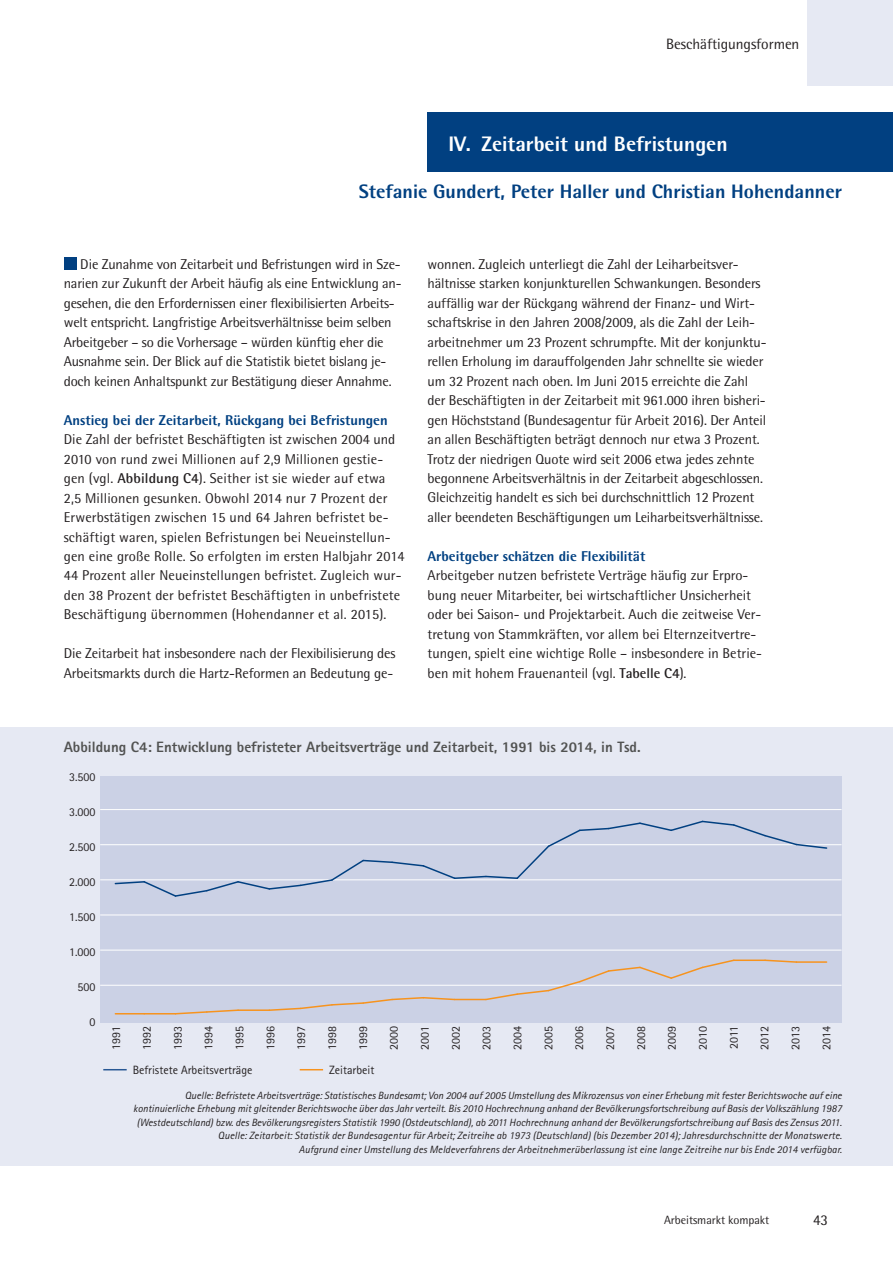
<style>
.page{position:relative;width:893px;height:1263px;background:#fff}
.page>*{position:absolute;margin:0;border:0;box-sizing:border-box;transform-origin:0 0}
.t1{font:800 21px "Rotis Semi Sans";color:#fff}
.t2{font:800 19.5px "Rotis Semi Sans";color:#014081}
.t3{font:800 15px "Rotis Sans Serif";color:#515251}
.t4{font:15px "Rotis Semi Sans";letter-spacing:-.005em;color:#231f20}
.t5{font:14.25px/19.5px "Rotis Semi Sans";letter-spacing:-.01em;color:#231f20}
.t6{font:14.25px/19.5px "Rotis Semi Sans";letter-spacing:.01em;color:#231f20}
.t7{font:800 14.25px "Rotis Semi Sans";color:#014081}
.t8{font:12px "AT Rotis Sans Serif";color:#231f20}
.t9{font:12px "Rotis Semi Sans";letter-spacing:-.005em;color:#231f20}
.t10{font:italic 10.5px/13.5px "Rotis Sans Serif";color:#231f20;text-align:right}
.s1{font-weight:700}
</style>
<div class="page">
<div style="left:808px;top:0;width:85px;height:85px;background:#e6e9f3"></div>
<div style="left:64px;top:257px;width:13px;height:13px;background:#014081"></div>
<div style="left:427px;top:113px;width:466px;height:59px;background:#014081"></div>
<div style="left:0;top:728px;width:893px;height:437px;background:#e6e9f3"></div>
<svg style="left:103px;top:1069px;width:24px;height:1px"></svg>
<svg style="left:300px;top:1069px;width:23px;height:1px"></svg>
<div style="left:100px;top:776px;width:741px;height:246px;background:#cbd1e5"></div>
<hr style="left:100px;top:809px;width:741px;height:1px;background:#fff">
<hr style="left:100px;top:844px;width:741px;height:1px;background:#fff">
<hr style="left:100px;top:879px;width:741px;height:1px;background:#fff">
<hr style="left:100px;top:914px;width:741px;height:1px;background:#fff">
<hr style="left:100px;top:950px;width:741px;height:1px;background:#fff">
<hr style="left:100px;top:985px;width:741px;height:1px;background:#fff">
<svg style="left:114px;top:820px;width:714px;height:77px"></svg>
<hr style="left:796px;top:961px;width:31px;height:2px;background:#f7931d">
<svg style="left:765px;top:959px;width:33px;height:4px"></svg>
<hr style="left:734px;top:959px;width:31px;height:2px;background:#f7931d">
<svg style="left:484px;top:959px;width:252px;height:42px"></svg>
<hr style="left:455px;top:999px;width:31px;height:1px;background:#f7931d">
<svg style="left:269px;top:997px;width:187px;height:14px"></svg>
<hr style="left:238px;top:1009px;width:31px;height:2px;background:#f7931d">
<svg style="left:174px;top:1009px;width:66px;height:6px"></svg>
<hr style="left:144px;top:1013px;width:31px;height:1px;background:#f7931d">
<svg style="left:115px;top:1013px;width:29px;height:1px"></svg>
<p class="t4" style="left:666px;top:38px;width:135px">Beschäftigungsformen</p>
<h1 class="t1" style="left:448px;top:136px;width:281px">IV. Zeitarbeit und Befristungen</h1>
<h2 class="t2" style="left:359px;top:185px;width:485px">Stefanie Gundert, Peter Haller und Christian Hohendanner</h2>
<p class="t5" style="left:64px;top:255px;width:339px;text-indent:16px">Die Zunahme von Zeitarbeit und Befristungen wird in Sze&shy;narien zur Zukunft der Arbeit häufig als eine Entwicklung an&shy;gesehen, die den Erfordernissen einer flexibilisierten Arbeits&shy;welt entspricht. Langfristige Arbeitsverhältnisse beim selben Arbeitgeber – so die Vorhersage – würden künftig eher die Ausnahme sein. Der Blick auf die Statistik bietet bislang je&shy;doch keinen Anhaltspunkt zur Bestätigung dieser Annahme.</p>
<p class="t7" style="left:64px;top:415px;width:326px">Anstieg bei der Zeitarbeit, Rückgang bei Befristungen</p>
<p class="t6" style="left:64px;top:431px;width:342px">Die Zahl der befristet Beschäftigten ist zwischen 2004 und 2010 von rund zwei Millionen auf 2,9 Millionen gestie&shy;gen (vgl. <span class="s1">Abbildung C4</span>). Seither ist sie wieder auf etwa 2,5 Millionen gesunken. Obwohl 2014 nur 7 Prozent der Erwerbstätigen zwischen 15 und 64 Jahren befristet be&shy;schäftigt waren, spielen Befristungen bei Neueinstellun&shy;gen eine große Rolle. So erfolgten im ersten Halbjahr 2014<br>44 Prozent aller Neueinstellungen befristet. Zugleich wur&shy;den 38 Prozent der befristet Beschäftigten in unbefristete Beschäftigung übernommen (Hohendanner et al. 2015).</p>
<p class="t5" style="left:64px;top:645px;width:333px">Die Zeitarbeit hat insbesondere nach der Flexibilisierung des<br>Arbeitsmarkts durch die Hartz-Reformen an Bedeutung ge-</p>
<p class="t5" style="left:428px;top:255px;width:341px">wonnen. Zugleich unterliegt die Zahl der Leiharbeitsver&shy;hältnisse starken konjunkturellen Schwankungen. Besonders auffällig war der Rückgang während der Finanz- und Wirt&shy;schaftskrise in den Jahren 2008/2009, als die Zahl der Leih&shy;arbeitnehmer um 23 Prozent schrumpfte. Mit der konjunktu&shy;rellen Erholung im darauffolgenden Jahr schnellte sie wieder um 32 Prozent nach oben. Im Juni 2015 erreichte die Zahl der Beschäftigten in der Zeitarbeit mit 961.000 ihren bisheri&shy;gen Höchststand (Bundesagentur für Arbeit 2016). Der Anteil an allen Beschäftigten beträgt dennoch nur etwa 3 Prozent.<br>Trotz der niedrigen Quote wird seit 2006 etwa jedes zehnte begonnene Arbeitsverhältnis in der Zeitarbeit abgeschlossen.<br>Gleichzeitig handelt es sich bei durchschnittlich 12 Prozent aller beendeten Beschäftigungen um Leiharbeitsverhältnisse.</p>
<p class="t7" style="left:428px;top:551px;width:219px">Arbeitgeber schätzen die Flexibilität</p>
<p class="t5" style="left:428px;top:567px;width:336px">Arbeitgeber nutzen befristete Verträge häufig zur Erpro&shy;bung neuer Mitarbeiter, bei wirtschaftlicher Unsicherheit oder bei Saison- und Projektarbeit. Auch die zeitweise Ver&shy;tretung von Stammkräften, vor allem bei Elternzeitvertre&shy;tungen, spielt eine wichtige Rolle – insbesondere in Betrie&shy;ben mit hohem Frauenanteil (vgl. <span class="s1">Tabelle C4</span>).</p>
<p class="t3" style="left:64px;top:742px;width:578px">Abbildung C4: Entwicklung befristeter Arbeitsverträge und Zeitarbeit, 1991 bis 2014, in Tsd.</p>
<p class="t8" style="left:69px;top:773px;width:28px">3.500</p>
<p class="t8" style="left:69px;top:808px;width:28px">3.000</p>
<p class="t8" style="left:69px;top:843px;width:28px">2.500</p>
<p class="t8" style="left:69px;top:878px;width:28px">2.000</p>
<p class="t8" style="left:69px;top:913px;width:28px">1.500</p>
<p class="t8" style="left:69px;top:948px;width:28px">1.000</p>
<p class="t8" style="left:78px;top:983px;width:19px">500</p>
<p class="t8" style="left:90px;top:1018px;width:7px">0</p>
<p class="t8" style="left:112px;top:1050px;width:25px;rotate:-90deg">1991</p>
<p class="t8" style="left:143px;top:1050px;width:25px;rotate:-90deg">1992</p>
<p class="t8" style="left:173px;top:1050px;width:25px;rotate:-90deg">1993</p>
<p class="t8" style="left:204px;top:1050px;width:25px;rotate:-90deg">1994</p>
<p class="t8" style="left:235px;top:1050px;width:25px;rotate:-90deg">1995</p>
<p class="t8" style="left:266px;top:1050px;width:25px;rotate:-90deg">1996</p>
<p class="t8" style="left:297px;top:1050px;width:25px;rotate:-90deg">1997</p>
<p class="t8" style="left:328px;top:1050px;width:25px;rotate:-90deg">1998</p>
<p class="t8" style="left:359px;top:1050px;width:25px;rotate:-90deg">1999</p>
<p class="t8" style="left:390px;top:1050px;width:25px;rotate:-90deg">2000</p>
<p class="t8" style="left:420px;top:1050px;width:25px;rotate:-90deg">2001</p>
<p class="t8" style="left:451px;top:1050px;width:25px;rotate:-90deg">2002</p>
<p class="t8" style="left:482px;top:1050px;width:25px;rotate:-90deg">2003</p>
<p class="t8" style="left:513px;top:1050px;width:25px;rotate:-90deg">2004</p>
<p class="t8" style="left:544px;top:1050px;width:25px;rotate:-90deg">2005</p>
<p class="t8" style="left:575px;top:1050px;width:25px;rotate:-90deg">2006</p>
<p class="t8" style="left:606px;top:1050px;width:25px;rotate:-90deg">2007</p>
<p class="t8" style="left:637px;top:1050px;width:25px;rotate:-90deg">2008</p>
<p class="t8" style="left:668px;top:1050px;width:25px;rotate:-90deg">2009</p>
<p class="t8" style="left:698px;top:1049px;width:25px;rotate:-90deg">2010</p>
<p class="t8" style="left:729px;top:1049px;width:24px;rotate:-90deg">2011</p>
<p class="t8" style="left:760px;top:1050px;width:25px;rotate:-90deg">2012</p>
<p class="t8" style="left:791px;top:1050px;width:25px;rotate:-90deg">2013</p>
<p class="t8" style="left:822px;top:1050px;width:25px;rotate:-90deg">2014</p>
<p class="t8" style="left:133px;top:1065px;width:121px">Befristete Arbeitsverträge</p>
<p class="t8" style="left:329px;top:1065px;width:47px">Zeitarbeit</p>
<p class="t10" style="left:133px;top:1089px;width:710px">Quelle: Befristete Arbeitsverträge: Statistisches Bundesamt; Von 2004 auf 2005 Umstellung des Mikrozensus von einer Erhebung mit fester Berichtswoche auf eine kontinuierliche Erhebung mit gleitender Berichtswoche über das Jahr verteilt. Bis 2010 Hochrechnung anhand der Bevölkerungsfortschreibung auf Basis der Volkszählung 1987 (Westdeutschland) bzw. des Bevölkerungsregisters Statistik 1990 (Ostdeutschland), ab 2011 Hochrechnung anhand der Bevölkerungsfortschreibung auf Basis des Zensus 2011.<br>Quelle: Zeitarbeit: Statistik der Bundesagentur für Arbeit; Zeitreihe ab 1973 (Deutschland) (bis Dezember 2014); Jahresdurchschnitte der Monatswerte.<br>Aufgrund einer Umstellung des Meldeverfahrens der Arbeitnehmerüberlassung ist eine lange Zeitreihe nur bis Ende 2014 verfügbar.</p>
<p class="t9" style="left:664px;top:1216px;width:107px">Arbeitsmarkt kompakt</p>
<p class="t4" style="left:813px;top:1214px;width:16px">43</p>
</div>
